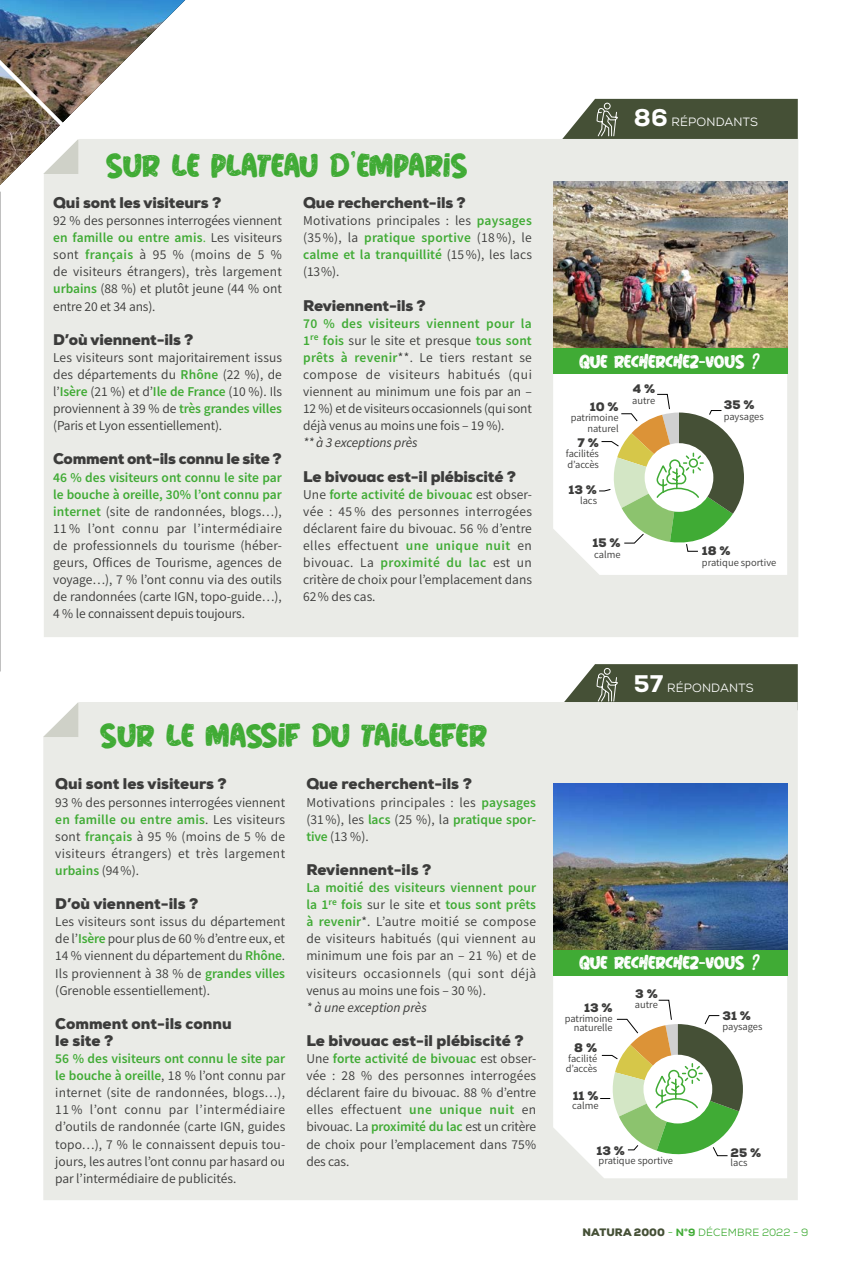
<style>
.page{position:relative;width:851px;height:1263px;background:#fff}
.page>*{position:absolute;margin:0;border:0;box-sizing:border-box;transform-origin:0 0}
.t1{font:37.5px "Wild Nature";color:#40ab35}
.t2{font:21px "Wild Nature";color:#fff}
.t3{font:900 15px/17.1px "Nexa";letter-spacing:-.01em;color:#3c3c3b}
.t4{font:13.5px/17.1px "Source Sans Variable";color:#3c3c3b;text-align:justify}
.t5{font:600 13.5px/17.1px "Source Sans Pro";letter-spacing:.005em;color:#40ab35}
.t6{font:13.5px/17.1px "Source Sans Variable";letter-spacing:.025em;color:#3c3c3b}
.t7{font:italic 13.5px "Source Sans Pro";letter-spacing:-.01em;color:#3c3c3b}
.t8{font:900 12px "Nexa";color:#3c3c3b}
.t9{font:12px "Nexa";letter-spacing:.015em;color:#fff}
.t10{font:10.5px/9.8px "Source Sans Variable";color:#3c3c3b}
.t11{font:10.5px "Nexa";letter-spacing:.015em;color:#40ab35}
.s1{font-family:"Source Sans Variable";font-weight:400}
.s2{font-family:"Source Sans Variable";font-weight:400;color:#3c3c3b}
.s3{font-family:"Source Sans Pro";font-weight:600;color:#40ab35}
.s4{font-weight:800;font-size:24px}
.s5{font-weight:900;color:#455036}
.s6{font-weight:800}
</style>
<div class="page">
<div style="left:44px;top:139px;width:754px;height:498px;background:#eaebe7"></div>
<div style="left:43px;top:702px;width:754px;height:498px;background:#eaebe7"></div>
<svg style="left:553px;top:374px;width:234px;height:201px"></svg>
<svg style="left:553px;top:975px;width:234px;height:203px"></svg>
<img style="left:553px;top:182px;width:234px;height:167px">
<img style="left:553px;top:783px;width:234px;height:167px">
<img style="left:0;top:189px;width:1px;height:483px">
<svg style="left:0;top:0;width:220px;height:540px"></svg>
<svg style="left:598px;top:394px;width:145px;height:158px"></svg>
<div style="left:553px;top:349px;width:234px;height:25px;background:#40ab35"></div>
<div style="left:553px;top:950px;width:234px;height:25px;background:#40ab35"></div>
<img style="left:0;top:0;width:185px;height:185px">
<svg style="left:43px;top:702px;width:35px;height:35px"></svg>
<svg style="left:557px;top:664px;width:240px;height:46px;background:#737b68"></svg>
<svg style="left:557px;top:99px;width:240px;height:46px;background:#6c7560"></svg>
<svg style="left:600px;top:999px;width:142px;height:163px"></svg>
<h1 class="t1" style="left:106px;top:149px;width:363px">SUR LE PLATEAU D’EMPARIS</h1>
<p class="t3" style="left:53px;top:194px;width:170px">Qui sont les visiteurs ?</p>
<p class="t4" style="left:53px;top:212px;width:230px">92 % des personnes interrogées viennent</p>
<p class="t5" style="left:53px;top:229px;width:230px">en famille ou entre amis<span class="s1">.</span> <span class="s2">Les visiteurs</span></p>
<p class="t4" style="left:53px;top:246px;width:230px">sont <span class="s3">français</span> à 95 % (moins de 5 % de visiteurs étrangers), très largement <span class="s3">urbains</span> (88 %) et plutôt jeune (44 % ont entre 20 et 34 ans).</p>
<p class="t3" style="left:53px;top:331px;width:142px">D’où viennent-ils ?</p>
<p class="t4" style="left:53px;top:349px;width:230px">Les visiteurs sont majoritairement issus des départements du <span class="s3">Rhône</span> (22 %), de l’<span class="s3">Isère</span> (21 %) et d’<span class="s3">Ile de France</span> (10 %). Ils proviennent à 39 % de <span class="s3">très grandes villes </span>(Paris et Lyon essentiellement).</p>
<p class="t3" style="left:53px;top:451px;width:230px">Comment ont-ils connu le site ?</p>
<p class="t5" style="left:53px;top:468px;width:230px">46 % des visiteurs ont connu le site par le bouche à oreille, 30% l’ont connu par</p>
<p class="t4" style="left:53px;top:503px;width:230px"><span class="s3">internet</span> (site de randonnées, blogs…), 11 % l’ont connu par l’intermédiaire de professionnels du tourisme (héber&shy;geurs, Offices de Tourisme, agences de voyage…), 7 % l’ont connu via des outils de randonnées (carte IGN, topo-guide…), 4 % le connaissent depuis toujours.</p>
<p class="t3" style="left:303px;top:194px;width:164px">Que recherchent-ils ?</p>
<p class="t4" style="left:303px;top:212px;width:230px">Motivations principales : les <span class="s3">paysages </span>(35 %), la <span class="s3">pratique sportive</span> (18 %), le</p>
<p class="t5" style="left:303px;top:246px;width:230px">calme et la tranquillité <span class="s2">(15 %), les lacs</span></p>
<p class="t4" style="left:303px;top:263px;width:38px">(13 %).</p>
<p class="t3" style="left:303px;top:297px;width:124px">Reviennent-ils ?</p>
<p class="t5" style="left:303px;top:314px;width:230px">70 % des visiteurs viennent pour la</p>
<p class="t4" style="left:303px;top:332px;width:230px"><span class="s3">1</span><sup>re</sup> <span class="s3">fois</span> sur le site et presque <span class="s3">tous sont prêts à revenir</span>**. Le tiers restant se compose de visiteurs habitués (qui viennent au minimum une fois par an – 12 %) et de visiteurs occasionnels (qui sont déjà venus au moins une fois – 19 %).</p>
<p class="t7" style="left:303px;top:434px;width:116px">** à 3 exceptions près</p>
<p class="t3" style="left:303px;top:468px;width:214px">Le bivouac est-il plébiscité ?</p>
<p class="t5" style="left:303px;top:485px;width:230px"><span class="s2">Une</span> forte activité de bivouac <span class="s2">est obser-</span></p>
<p class="t4" style="left:303px;top:503px;width:230px">vée : 45 % des personnes interrogées déclarent faire du bivouac. 56 % d’entre elles effectuent <span class="s3">une unique nuit</span> en bivouac. La <span class="s3">proximité du lac</span> est un critère de choix pour l’emplacement dans 62 % des cas.</p>
<h1 class="t1" style="left:100px;top:719px;width:388px">SUR LE MASSIF DU TAILLEFER</h1>
<p class="t3" style="left:55px;top:775px;width:173px">Qui sont les visiteurs ?</p>
<p class="t4" style="left:55px;top:793px;width:231px">93 % des personnes interrogées viennent</p>
<p class="t5" style="left:55px;top:810px;width:231px">en famille ou entre amis<span class="s2">. Les visiteurs</span></p>
<p class="t6" style="left:55px;top:828px;width:231px">sont <span class="s3">français</span> à 95 % (moins de 5 % de visiteurs étrangers) et très largement</p>
<p class="t5" style="left:55px;top:862px;width:85px">urbains <span class="s2">(94 %).</span></p>
<p class="t3" style="left:55px;top:895px;width:144px">D’où viennent-ils ?</p>
<p class="t4" style="left:55px;top:913px;width:231px">Les visiteurs sont issus du département de l’<span class="s3">Isère</span> pour plus de 60 % d’entre eux, et 14 % viennent du département du <span class="s3">Rhône</span>.<br>Ils proviennent à 38 % de <span class="s3">grandes villes </span>(Grenoble essentiellement).</p>
<p class="t3" style="left:55px;top:1015px;width:178px">Comment ont-ils connu le site ?</p>
<p class="t5" style="left:55px;top:1050px;width:231px">56 % des visiteurs ont connu le site par</p>
<p class="t4" style="left:55px;top:1067px;width:231px"><span class="s3">le bouche à oreille</span>, 18 % l’ont connu par internet (site de randonnées, blogs…), 11 % l’ont connu par l’intermédiaire d’outils de randonnée (carte IGN, guides topo…), 7 % le connaissent depuis tou&shy;jours, les autres l’ont connu par hasard ou par l’intermédiaire de publicités.</p>
<p class="t3" style="left:306px;top:775px;width:167px">Que recherchent-ils ?</p>
<p class="t4" style="left:306px;top:793px;width:231px">Motivations principales : les <span class="s3">paysages </span>(31 %), les <span class="s3">lacs</span> (25 %), la <span class="s3">pratique spor&shy;tive</span> (13 %).</p>
<p class="t3" style="left:306px;top:861px;width:126px">Reviennent-ils ?</p>
<p class="t5" style="left:306px;top:879px;width:231px">La moitié des visiteurs viennent pour la 1<sup>re</sup> fois <span class="s2">sur le site et</span> tous sont prêts</p>
<p class="t4" style="left:306px;top:913px;width:231px"><span class="s3">à revenir</span>*. L’autre moitié se compose de visiteurs habitués (qui viennent au minimum une fois par an – 21 %) et de visiteurs occasionnels (qui sont déjà venus au moins une fois – 30 %).</p>
<p class="t7" style="left:306px;top:999px;width:122px">* à une exception près</p>
<p class="t3" style="left:306px;top:1032px;width:219px">Le bivouac est-il plébiscité ?</p>
<p class="t5" style="left:306px;top:1050px;width:231px"><span class="s2">Une</span> forte activité de bivouac <span class="s2">est obser-</span></p>
<p class="t4" style="left:306px;top:1067px;width:231px">vée : 28 % des personnes interrogées déclarent faire du bivouac. 88 % d’entre elles effectuent <span class="s3">une unique nuit</span> en bivouac. La <span class="s3">proximité du lac</span> est un critère de choix pour l’emplacement dans 75% des cas.</p>
<p class="t9" style="left:634px;top:114px;width:126px"><span class="s4">86</span> RÉPONDANTS</p>
<h2 class="t2" style="left:579px;top:352px;width:183px">QUE RECHERCHEZ-VOUS ?</h2>
<p class="t8" style="left:589px;top:398px;width:30px">10 %</p>
<p class="t10" style="left:570px;top:412px;width:49px;line-height:10.5px;text-align:right">patrimoine naturel</p>
<p class="t8" style="left:577px;top:434px;width:23px">7 %</p>
<p class="t10" style="left:566px;top:448px;width:35px;line-height:10.5px">facilités d’accès</p>
<p class="t8" style="left:568px;top:481px;width:30px">13 %</p>
<p class="t10" style="left:580px;top:496px;width:19px">lacs</p>
<p class="t8" style="left:592px;top:535px;width:30px">15 %</p>
<p class="t10" style="left:594px;top:550px;width:28px">calme</p>
<p class="t8" style="left:632px;top:381px;width:24px">4 %</p>
<p class="t10" style="left:632px;top:395px;width:25px">autre</p>
<p class="t8" style="left:723px;top:397px;width:32px">35 %</p>
<p class="t10" style="left:723px;top:411px;width:42px">paysages</p>
<p class="t8" style="left:701px;top:543px;width:30px">18 %</p>
<p class="t10" style="left:701px;top:557px;width:76px">pratique sportive</p>
<p class="t9" style="left:634px;top:680px;width:121px"><span class="s4">57</span> RÉPONDANTS</p>
<h2 class="t2" style="left:579px;top:953px;width:183px">QUE RECHERCHEZ-VOUS ?</h2>
<p class="t8" style="left:584px;top:999px;width:30px">13 %</p>
<p class="t10" style="left:564px;top:1013px;width:49px;text-align:right">patrimoine naturelle</p>
<p class="t8" style="left:574px;top:1040px;width:24px">8 %</p>
<p class="t10" style="left:565px;top:1054px;width:33px">facilité d’accès</p>
<p class="t8" style="left:572px;top:1087px;width:27px">11 %</p>
<p class="t10" style="left:572px;top:1101px;width:28px">calme</p>
<p class="t8" style="left:635px;top:986px;width:24px">3 %</p>
<p class="t10" style="left:634px;top:1000px;width:25px">autre</p>
<p class="t8" style="left:596px;top:1142px;width:30px">13 %</p>
<p class="t10" style="left:598px;top:1156px;width:76px">pratique sportive</p>
<p class="t8" style="left:722px;top:1007px;width:30px">31 %</p>
<p class="t10" style="left:722px;top:1021px;width:42px">paysages</p>
<p class="t8" style="left:730px;top:1144px;width:32px">25 %</p>
<p class="t10" style="left:730px;top:1158px;width:19px">lacs</p>
<p class="t11" style="left:582px;top:1226px;width:227px"><span class="s5">NATURA 2000</span> - <span class="s6">N°9</span> DÉCEMBRE 2022 - 9</p>
</div>
